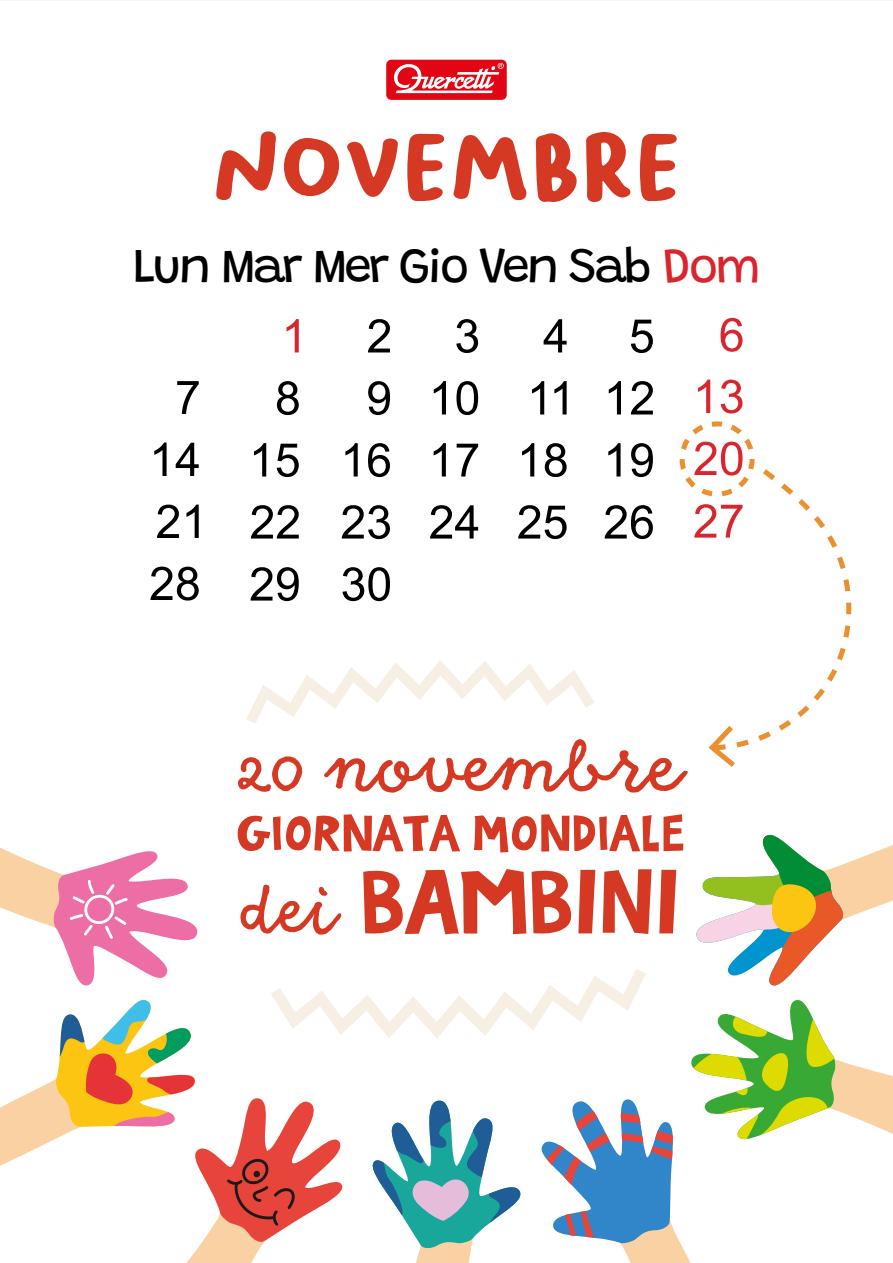
<style>
.page{position:relative;width:893px;height:1263px;background:#fff}
.page>*{position:absolute;margin:0;border:0;box-sizing:border-box;transform-origin:0 0}
.t1{font:94.8px "Bakso Sapi";letter-spacing:-.05em;color:#d53923}
.t2{font:89.4px "Autumn Rats";letter-spacing:-.01em;color:#d53923}
.t3{font:83.55px "Goodlife Script";letter-spacing:-.01em;color:#d53923}
.t4{font:50.1px "Autumn Rats";color:#d53923}
.t5{font:100 49.35px "Grandstander";letter-spacing:-.06em;color:#000}
.s1{color:#d9252e}
.s2{font-family:"Goodlife Script";font-size:79.05px}
</style>
<div class="page">
<svg style="left:721px;top:318px;width:21px;height:34px"></svg>
<svg style="left:698px;top:380px;width:12px;height:33px"></svg>
<svg style="left:721px;top:380px;width:21px;height:33px"></svg>
<svg style="left:456px;top:319px;width:22px;height:34px"></svg>
<svg style="left:544px;top:319px;width:23px;height:33px"></svg>
<svg style="left:631px;top:320px;width:22px;height:33px"></svg>
<svg style="left:286px;top:319px;width:13px;height:33px"></svg>
<svg style="left:368px;top:319px;width:22px;height:33px"></svg>
<svg style="left:434px;top:381px;width:12px;height:33px"></svg>
<svg style="left:456px;top:381px;width:22px;height:34px"></svg>
<svg style="left:532px;top:381px;width:12px;height:33px"></svg>
<svg style="left:554px;top:381px;width:13px;height:33px"></svg>
<svg style="left:609px;top:381px;width:12px;height:33px"></svg>
<svg style="left:631px;top:381px;width:22px;height:33px"></svg>
<svg style="left:177px;top:381px;width:22px;height:33px"></svg>
<svg style="left:277px;top:381px;width:22px;height:34px"></svg>
<svg style="left:368px;top:381px;width:22px;height:34px"></svg>
<svg style="left:434px;top:443px;width:12px;height:33px"></svg>
<svg style="left:457px;top:444px;width:21px;height:32px"></svg>
<svg style="left:522px;top:443px;width:12px;height:33px"></svg>
<svg style="left:545px;top:443px;width:22px;height:34px"></svg>
<svg style="left:608px;top:443px;width:13px;height:33px"></svg>
<svg style="left:631px;top:443px;width:22px;height:34px"></svg>
<svg style="left:154px;top:443px;width:13px;height:33px"></svg>
<svg style="left:176px;top:443px;width:23px;height:33px"></svg>
<svg style="left:254px;top:443px;width:12px;height:33px"></svg>
<svg style="left:277px;top:444px;width:22px;height:33px"></svg>
<svg style="left:345px;top:443px;width:13px;height:33px"></svg>
<svg style="left:368px;top:443px;width:22px;height:34px"></svg>
<svg style="left:430px;top:505px;width:48px;height:33px"></svg>
<svg style="left:518px;top:505px;width:49px;height:34px"></svg>
<svg style="left:605px;top:505px;width:48px;height:34px"></svg>
<svg style="left:157px;top:505px;width:22px;height:33px"></svg>
<svg style="left:186px;top:505px;width:13px;height:33px"></svg>
<svg style="left:251px;top:505px;width:48px;height:33px"></svg>
<svg style="left:342px;top:505px;width:48px;height:34px"></svg>
<svg style="left:150px;top:567px;width:49px;height:33px"></svg>
<svg style="left:250px;top:567px;width:49px;height:34px"></svg>
<svg style="left:342px;top:567px;width:48px;height:34px"></svg>
<svg style="left:0;top:834px;width:893px;height:429px"></svg>
<svg style="left:246px;top:660px;width:348px;height:63px"></svg>
<svg style="left:679px;top:421px;width:172px;height:346px"></svg>
<div style="left:386px;top:60px;width:121px;height:40px;background:#e10613;border-radius:5px"></div>
<svg style="left:394px;top:63px;width:110px;height:30px"></svg>
<h1 class="t1" style="left:209px;top:113px;width:476px">NOVEMBRE</h1>
<p class="t5" style="left:132px;top:228px;width:630px">Lun Mar Mer Gio Ven Sab <span class="s1">Dom</span></p>
<h3 class="t3" style="left:235px;top:721px;width:449px">20 novembre</h3>
<p class="t4" style="left:236px;top:807px;width:450px">GIORNATA MONDIALE</p>
<h2 class="t2" style="left:242px;top:856px;width:438px"><span class="s2">dei</span> BAMBINI</h2>
</div>
